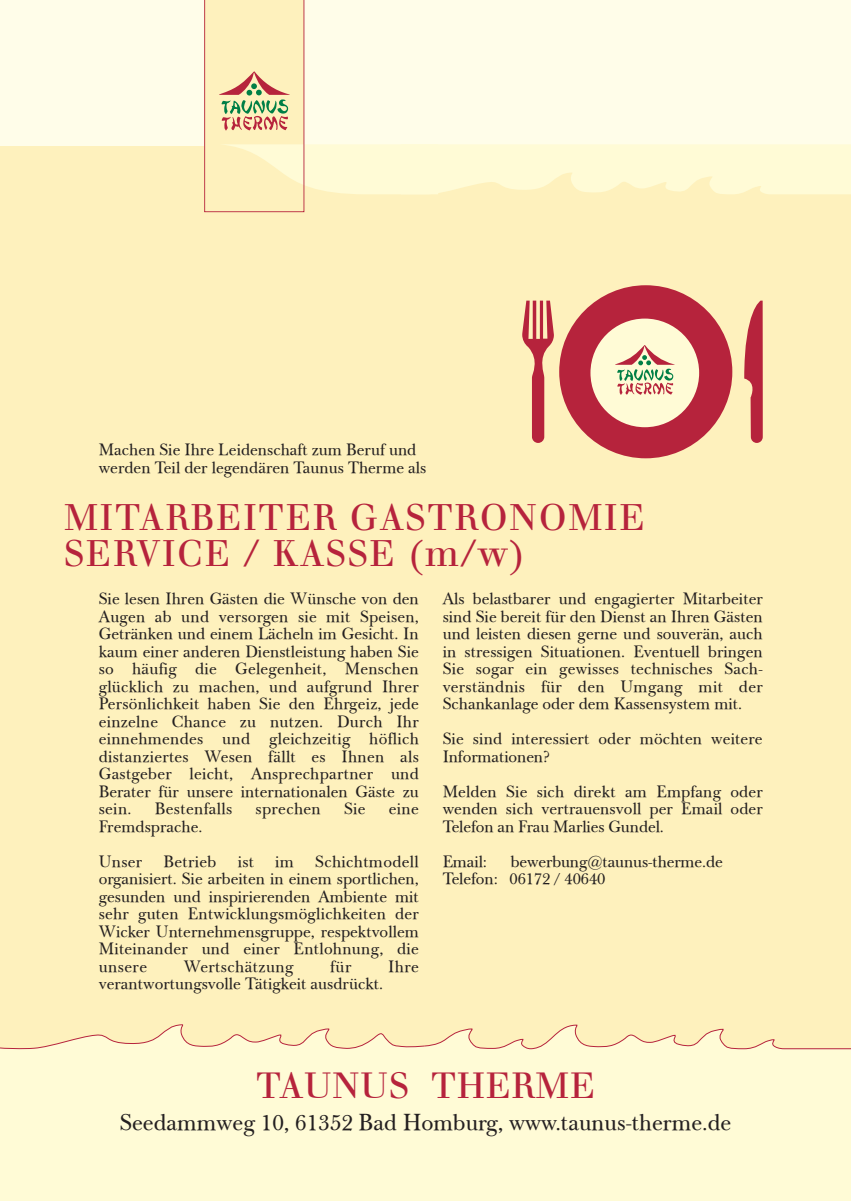
<style>
.page{position:relative;width:851px;height:1201px;background:#fff}
.page>*{position:absolute;margin:0;border:0;box-sizing:border-box;transform-origin:0 0}
.t1{font:36px/36.5px "Walbaum";letter-spacing:.05em;color:#b6233c}
.t2{font:35.5px "Walbaum";letter-spacing:.025em;color:#b6233c}
.t3{font:22.5px "Baskerville Classico";color:#231f20}
.t4{font:16px/17.5px "Baskerville Classico";color:#231f20}
.t5{font:16px "Baskerville Classico";letter-spacing:.02em;color:#231f20}
.t6{font:16px "Baskerville Classico";letter-spacing:.025em;color:#231f20}
</style>
<div class="page">
<div style="left:0;top:919px;width:850px;height:281px;background:#fffbd6"></div>
<div style="left:0;top:77px;width:850px;height:664px;background:#fef1bd"></div>
<div style="left:0;top:0;width:850px;height:145px;background:#fffde9"></div>
<div style="left:205px;top:0;width:99px;height:212px;background:#fef1bd"></div>
<svg style="left:219px;top:71px;width:71px;height:60px"></svg>
<hr style="left:303px;top:0;width:1px;height:212px;background:#b6233c">
<hr style="left:205px;top:211px;width:99px;height:1px;background:#b6233c">
<hr style="left:204px;top:0;width:1px;height:212px;background:#b6233c">
<svg style="left:224px;top:144px;width:626px;height:52px"></svg>
<div style="left:0;top:741px;width:850px;height:283px;background:#fef1bd"></div>
<svg style="left:0;top:1024px;width:850px;height:26px"></svg>
<div style="left:559px;top:285px;width:173px;height:173px;background:#b6233c;border-radius:50%"></div>
<div style="left:590px;top:318px;width:109px;height:109px;background:#fffbd6;border-radius:50%"></div>
<svg style="left:522px;top:300px;width:32px;height:143px"></svg>
<svg style="left:744px;top:300px;width:18px;height:143px"></svg>
<svg style="left:615px;top:345px;width:60px;height:50px"></svg>
<p class="t4" style="left:99px;top:441px;width:329px">Machen Sie Ihre Leidenschaft zum Beruf und werden Teil der legendären Taunus Therme als</p>
<h1 class="t1" style="left:64px;top:499px;width:582px">MITARBEITER GASTRONOMIE<br>SERVICE / KASSE (m/w)</h1>
<p class="t4" style="left:99px;top:590px;width:322px;text-align:justify">Sie lesen Ihren Gästen die Wünsche von den Augen ab und versorgen sie mit Speisen, Getränken und einem Lächeln im Gesicht. In kaum einer anderen Dienstleistung haben Sie so häufig die Gelegenheit, Menschen glücklich zu machen, und aufgrund Ihrer Persönlichkeit haben Sie den Ehrgeiz, jede einzelne Chance zu nutzen. Durch Ihr einnehmendes und gleichzeitig höflich distanziertes Wesen fällt es Ihnen als Gastgeber leicht, Ansprechpartner und Berater für unsere internationalen Gäste zu sein.</p>
<p class="t5" style="left:155px;top:798px;width:79px">Bestenfalls</p>
<p class="t5" style="left:255px;top:798px;width:67px">sprechen</p>
<p class="t4" style="left:344px;top:800px;width:23px">Sie</p>
<p class="t4" style="left:389px;top:800px;width:32px">eine</p>
<p class="t4" style="left:99px;top:808px;width:105px;line-height:35px">Fremdsprache.<br>Unser</p>
<p class="t4" style="left:99px;top:852px;width:321px;text-align:justify;text-indent:216px">Schichtmodell organisiert. Sie arbeiten in einem sportlichen, gesunden und inspirierenden Ambiente mit sehr guten Entwicklungsmöglichkeiten der Wicker Unternehmensgruppe, respektvollem Miteinander und einer Entlohnung, die unsere</p>
<p class="t5" style="left:163px;top:851px;width:54px">Betrieb</p>
<p class="t4" style="left:238px;top:852px;width:18px">ist</p>
<p class="t4" style="left:275px;top:852px;width:20px">im</p>
<p class="t6" style="left:184px;top:956px;width:111px">Wertschätzung</p>
<p class="t4" style="left:330px;top:957px;width:23px">für</p>
<p class="t4" style="left:388px;top:957px;width:32px">Ihre</p>
<p class="t4" style="left:99px;top:975px;width:286px">verantwortungsvolle Tätigkeit ausdrückt.</p>
<p class="t4" style="left:442px;top:590px;width:322px;text-align:justify">Als belastbarer und engagierter Mitarbeiter sind Sie bereit für den Dienst an Ihren Gästen und leisten diesen gerne und souverän, auch in stressigen Situationen. Eventuell bringen Sie sogar ein gewisses technisches Sach&shy;verständnis für den Umgang mit der Schankanlage oder dem Kassensystem mit.</p>
<p class="t4" style="left:442px;top:730px;width:321px">Sie sind interessiert oder möchten weitere<br>Informationen?</p>
<p class="t4" style="left:442px;top:782px;width:321px;text-align:justify">Melden Sie sich direkt am Empfang oder wenden sich vertrauensvoll per Email oder Telefon an Frau Marlies Gundel.</p>
<p class="t4" style="left:442px;top:852px;width:46px">Email:</p>
<p class="t4" style="left:442px;top:852px;width:281px;text-indent:68px">bewerbung@taunus-therme.de<br>Telefon: 06172 / 40640</p>
<h2 class="t2" style="left:256px;top:1063px;width:340px">TAUNUS THERME</h2>
<h3 class="t3" style="left:120px;top:1108px;width:613px">Seedammweg 10, 61352 Bad Homburg, www.taunus-therme.de</h3>
</div>
